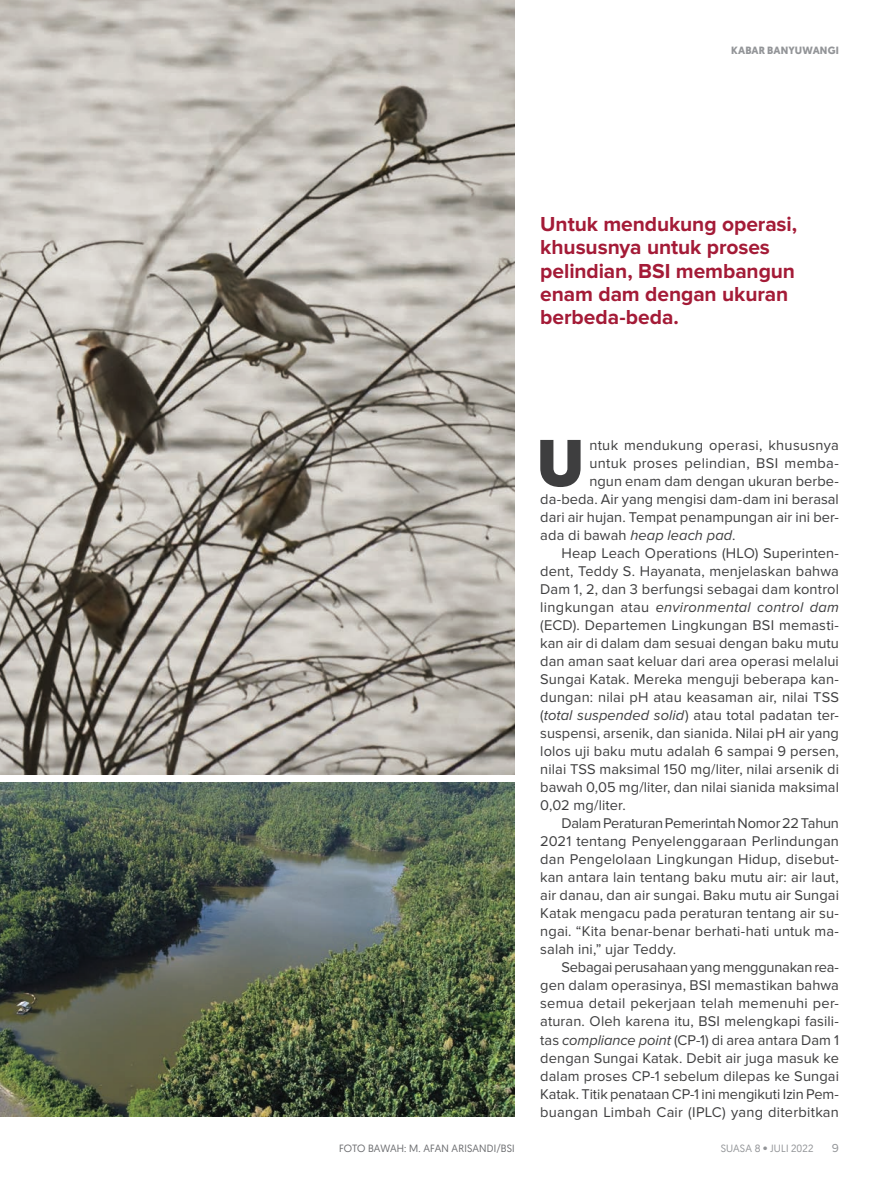
<style>
.page{position:relative;width:893px;height:1191px;background:#fff}
.page>*{position:absolute;margin:0;border:0;box-sizing:border-box;transform-origin:0 0}
.BODY_FIRST{font:900 66px "Geomanist";color:#3e3e3f}
.KUTIPAN_14_PT{font:700 21px/23.2px "Proxima Nova";letter-spacing:-.005em;color:#a41b37}
.BODY_TEXT{font:14.7px/18px "Proxima Nova";letter-spacing:.005em;color:#3e3e3f;text-align:justify}
.BODY_FIRST-2{font:14.7px "Proxima Nova";letter-spacing:.005em;color:#3e3e3f}
.BODY_FIRST-3{font:14.7px "Proxima Nova";letter-spacing:.025em;color:#3e3e3f}
.BODY_FIRST-4{font:italic 14.7px "Proxima Nova";letter-spacing:.005em;color:#3e3e3f}
.t1{font:12px "Proxima Nova";color:#939598}
.KREDIT_FOTO_RATA_KAN{font:10.5px "Geomanist";letter-spacing:.015em;color:#6c6d70}
.t2{font:10.5px "Geomanist";letter-spacing:.015em;color:#939598}
.LEAD_12_PT{font:700 10.5px "Geomanist";letter-spacing:.015em;color:#939598}
.s1{font-style:normal}
.s2{font-style:italic}
</style>
<div class="page">
<img style="left:0;top:0;width:515px;height:774px">
<img style="left:0;top:783px;width:515px;height:333px">
<p class="LEAD_12_PT" style="left:731px;top:43px;width:109px">KABAR BANYUWANGI</p>
<p class="KUTIPAN_14_PT" style="left:540px;top:213px;width:258px">Untuk mendukung operasi, khususnya untuk proses pelindian, BSI membangun enam dam dengan ukuran berbeda-beda.</p>
<p class="KREDIT_FOTO_RATA_KAN" style="left:339px;top:1142px;width:177px">FOTO BAWAH: M. AFAN ARISANDI/BSI</p>
<p class="BODY_FIRST" style="left:536px;top:418px;width:49px">U</p>
<p class="BODY_FIRST-2" style="left:589px;top:437px;width:251px">ntuk mendukung operasi, khususnya</p>
<p class="BODY_FIRST-3" style="left:589px;top:455px;width:251px">untuk proses pelindian, BSI memba-</p>
<p class="BODY_FIRST-2" style="left:589px;top:473px;width:251px">ngun enam dam dengan ukuran berbe-</p>
<p class="BODY_FIRST-2" style="left:540px;top:491px;width:300px">da-beda. Air yang mengisi dam-dam ini berasal</p>
<p class="BODY_FIRST-2" style="left:540px;top:509px;width:300px">dari air hujan. Tempat penampungan air ini ber-</p>
<p class="BODY_FIRST-4" style="left:540px;top:527px;width:197px"><span class="s1">ada di bawah</span> heap leach pad<span class="s1">.</span></p>
<p class="BODY_TEXT" style="left:540px;top:544px;width:300px;text-indent:21px">Heap Leach Operations (HLO) Superinten&shy;dent, Teddy S. Hayanata, menjelaskan bahwa Dam 1, 2, dan 3 berfungsi sebagai dam kontrol lingkungan atau <span class="s2">environmental control dam </span>(ECD). Departemen Lingkungan BSI memasti&shy;kan air di dalam dam sesuai dengan baku mutu dan aman saat keluar dari area operasi melalui Sungai Katak. Mereka menguji beberapa kan&shy;dungan: nilai pH atau keasaman air, nilai TSS (<span class="s2">total suspended solid</span>) atau total padatan ter&shy;suspensi, arsenik, dan sianida. Nilai pH air yang lolos uji baku mutu adalah 6 sampai 9 persen, nilai TSS maksimal 150 mg/liter, nilai arsenik di bawah 0,05 mg/liter, dan nilai sianida maksimal 0,02 mg/liter.</p>
<p class="BODY_TEXT" style="left:540px;top:814px;width:300px;text-indent:21px">Dalam Peraturan Pemerintah Nomor 22 Tahun 2021 tentang Penyelenggaraan Perlindungan dan Pengelolaan Lingkungan Hidup, disebut&shy;kan antara lain tentang baku mutu air: air laut, air danau, dan air sungai. Baku mutu air Sungai Katak mengacu pada peraturan tentang air su&shy;ngai. “Kita benar-benar berhati-hati untuk ma&shy;salah ini,” ujar Teddy.</p>
<p class="BODY_TEXT" style="left:540px;top:958px;width:300px;text-indent:21px">Sebagai perusahaan yang menggunakan rea&shy;gen dalam operasinya, BSI memastikan bahwa semua detail pekerjaan telah memenuhi per&shy;aturan. Oleh karena itu, BSI melengkapi fasili&shy;tas <span class="s2">compliance point</span> (CP-1) di area antara Dam 1 dengan Sungai Katak. Debit air juga masuk ke dalam proses CP-1 sebelum dilepas ke Sungai Katak. Titik penataan CP-1 ini mengikuti Izin Pem&shy;buangan Limbah Cair (IPLC) yang diterbitkan</p>
<p class="t2" style="left:721px;top:1142px;width:94px">SUASA 8 • JULI 2022</p>
<p class="t1" style="left:832px;top:1141px;width:9px">9</p>
</div>
